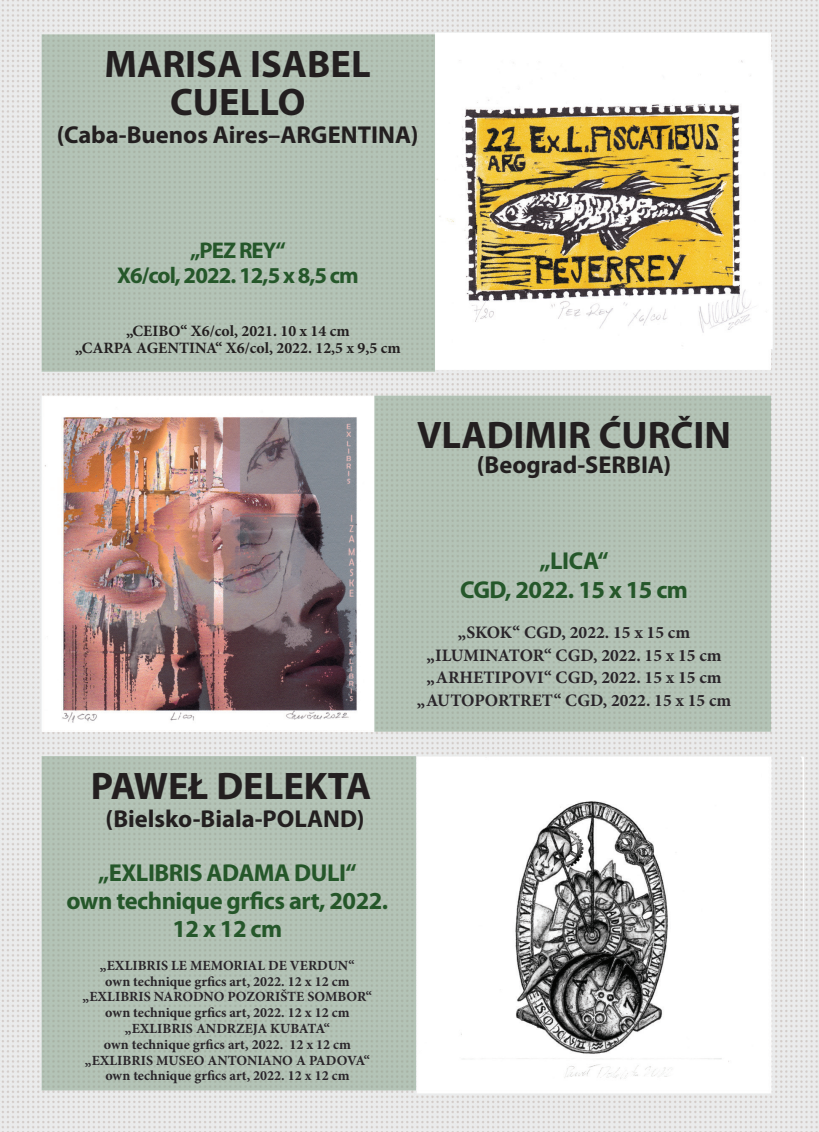
<style>
.page{position:relative;width:819px;height:1132px;background:#fff}
.page>*{position:absolute;margin:0;border:0;box-sizing:border-box;transform-origin:0 0}
.t1{font:700 38.5px/38.5px "Myriad Pro";color:#231f20;text-align:center}
.t2{font:700 24.5px/28px "Myriad Pro";letter-spacing:-.02em;color:#25572a;text-align:center}
.t3{font:700 24.5px "Myriad Pro";color:#231f20}
.t4{font:700 22.75px/24.5px "Myriad Pro";letter-spacing:-.04em;color:#25572a;text-align:center}
.t5{font:700 17.5px/22.8px "Minion Pro";color:#2a252a;text-align:center}
.t6{font:700 15.75px/17.5px "Minion Pro";color:#231f20;text-align:center}
.t7{font:700 14px/15.8px "Minion Pro";color:#2a252a;text-align:center}
</style>
<div class="page">
<img style="left:0;top:0;width:819px;height:1131px">
<h1 class="t1" style="left:105px;top:45px;width:267px">MARISA ISABEL<br>CUELLO</h1>
<h2 class="t3" style="left:57px;top:121px;width:363px">(Caba-Buenos Aires–ARGENTINA)</h2>
<h3 class="t4" style="left:117px;top:239px;width:243px">„PEZ REY“<br>X6/col, 2022. 12,5 x 8,5 cm</h3>
<p class="t6" style="left:75px;top:321px;width:327px">„CEIBO“ X6/col, 2021. 10 x 14 cm<br>„CARPA AGENTINA“ X6/col, 2022. 12,5 x 9,5 cm</p>
<h1 class="t1" style="left:417px;top:416px;width:315px">VLADIMIR ĆURČIN</h1>
<h2 class="t3" style="left:476px;top:450px;width:196px">(Beograd-SERBIA)</h2>
<h1 class="t1" style="left:91px;top:767px;width:282px">PAWEŁ DELEKTA</h1>
<h2 class="t3" style="left:106px;top:805px;width:260px">(Bielsko-Biala-POLAND)</h2>
<h2 class="t2" style="left:66px;top:858px;width:323px">„EXLIBRIS ADAMA DULI“<br>own technique grfics art, 2022.<br>12 x 12 cm</h2>
<p class="t7" style="left:83px;top:957px;width:291px">„EXLIBRIS LE MEMORIAL DE VERDUN“<br>own technique grfics art, 2022. 12 x 12 cm „EXLIBRIS NARODNO POZORIŠTE SOMBOR“ own technique grfics art, 2022. 12 x 12 cm „EXLIBRIS ANDRZEJA KUBATA“<br>own technique grfics art, 2022. 12 x 12 cm „EXLIBRIS MUSEO ANTONIANO A PADOVA“ own technique grfics art, 2022. 12 x 12 cm</p>
<h2 class="t2" style="left:460px;top:547px;width:229px">„LICA“<br>CGD, 2022. 15 x 15 cm</h2>
<p class="t5" style="left:417px;top:620px;width:316px">„SKOK“ CGD, 2022. 15 x 15 cm „ILUMINATOR“ CGD, 2022. 15 x 15 cm „ARHETIPOVI“ CGD, 2022. 15 x 15 cm „AUTOPORTRET“ CGD, 2022. 15 x 15 cm</p>
</div>
